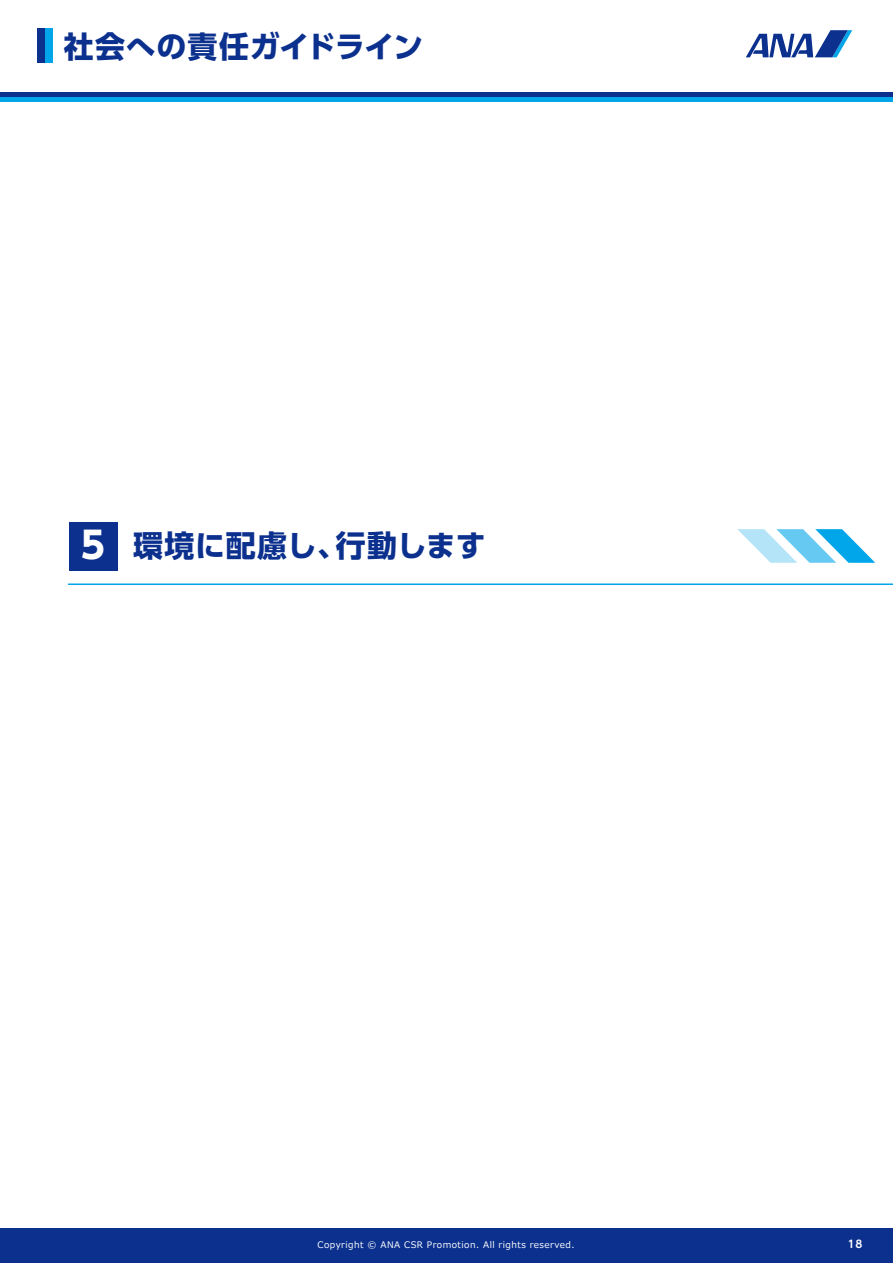
<style>
.page{position:relative;width:893px;height:1263px;background:#fff}
.page>*{position:absolute;margin:0;border:0;box-sizing:border-box;transform-origin:0 0}
.t1{font:700 30px "UD Shin Go Pro";letter-spacing:.02em;color:#0b308e}
.t2{font:700 10.5px "UD Shin Go Pro De";color:#fff}
.t3{font:9px "Meiryo";letter-spacing:.05em;color:#fff}
.s1{font-size:36.6px;color:#fff}
</style>
<div class="page">
<svg style="left:746px;top:30px;width:106px;height:27px"></svg>
<div style="left:0;top:1229px;width:893px;height:34px;background:#0b308e"></div>
<div style="left:0;top:92px;width:893px;height:5px;background:#0b308e"></div>
<hr style="left:0;top:97px;width:893px;height:4px;background:#00a6e9">
<div style="left:38px;top:28px;width:7px;height:35px;background:#0b308e"></div>
<div style="left:45px;top:28px;width:7px;height:35px;background:#00a6e9"></div>
<div style="left:69px;top:522px;width:49px;height:48px;background:#0b308e"></div>
<hr style="left:69px;top:583px;width:824px;height:2px;background:#00a6e9">
<svg style="left:737px;top:529px;width:138px;height:34px"></svg>
<h1 class="t1" style="left:64px;top:22px;width:361px">社会への責任ガイドライン</h1>
<h1 class="t1" style="left:81px;top:521px;width:406px"><span class="s1">5</span> 環境に配慮し、行動します</h1>
<p class="t3" style="left:318px;top:1241px;width:259px">Copyright © ANA CSR Promotion. All rights reserved.</p>
<p class="t2" style="left:848px;top:1235px;width:16px">18</p>
</div>
